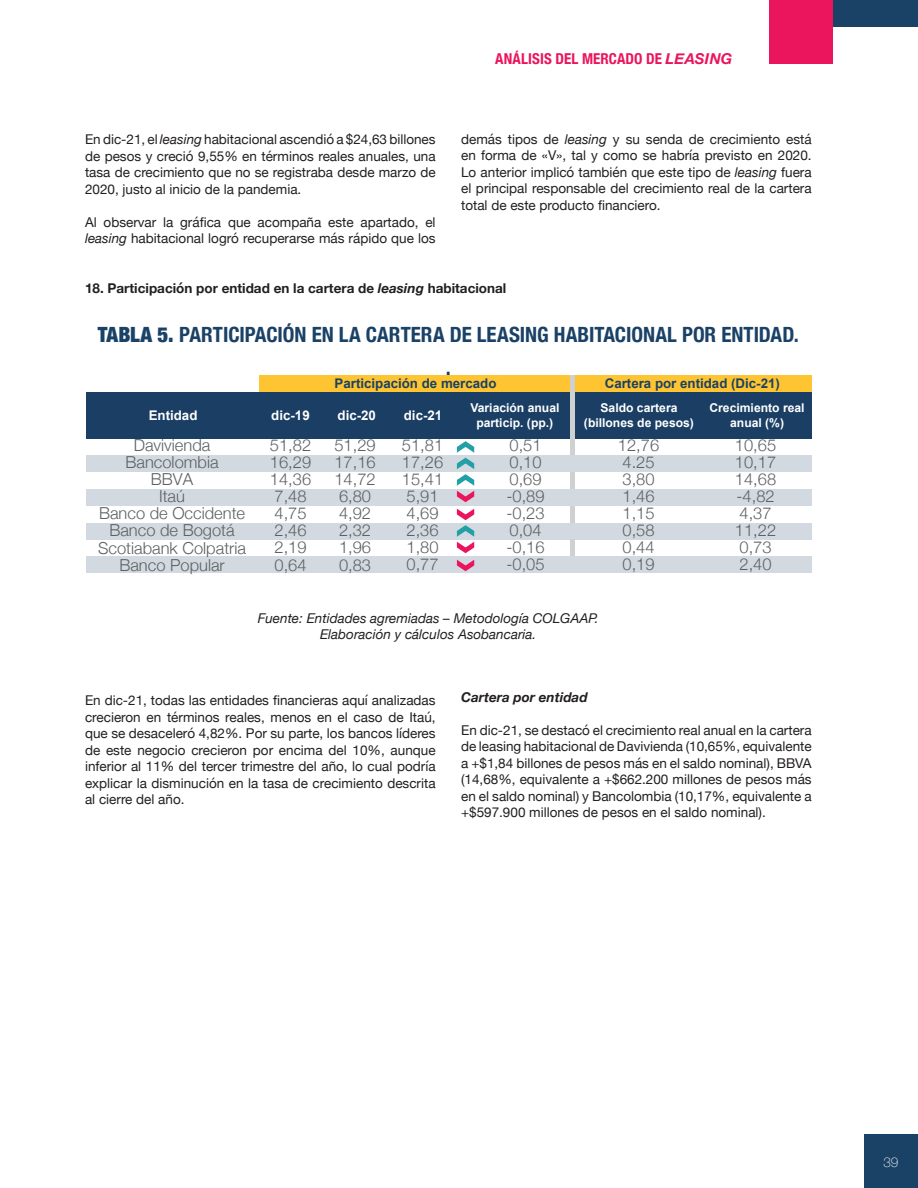
<style>
.page{position:relative;width:918px;height:1188px;background:#fff}
.page>*{position:absolute;margin:0;border:0;box-sizing:border-box;transform-origin:0 0}
.t1{font:700 condensed 21px/33px "Helvetica Neue";color:#1a4166;text-align:center}
.t2{font:300 16.5px/17.1px "Helvetica Neue";color:#5d6162}
.t3{font:700 condensed 15px "Helvetica Neue";letter-spacing:.005em;color:#ea155d}
.t4{font:13.5px/16.5px "Helvetica Neue";color:#231f20;text-align:justify}
.t5{font:italic 13.5px/16.5px "Helvetica Neue";color:#231f20;text-align:center}
.t6{font:700 13.5px "Helvetica Neue";color:#231f20}
.t7{font:italic 700 13.5px "Helvetica Neue";color:#231f20}
.t8{font:100 13.5px "Helvetica Neue";color:#fff}
.t9{font:700 13.35px "Arial";color:#1a4263}
.t10{font:700 13.35px "Arial";color:#fff}
.t11{font:700 12.15px/14.4px "Arial";color:#fff;text-align:center}
.s1{font-style:italic;font-stretch:normal}
.s2{font-style:italic}
.s3{font-weight:900}
</style>
<div class="page">
<div style="left:864px;top:1134px;width:54px;height:54px;background:#1a4166"></div>
<div style="left:769px;top:0;width:64px;height:64px;background:#ea155d"></div>
<div style="left:833px;top:0;width:85px;height:27px;background:#1a4166"></div>
<div style="left:259px;top:375px;width:312px;height:17px;background:#fec432"></div>
<div style="left:570px;top:375px;width:5px;height:17px;background:#cfd1d0"></div>
<div style="left:575px;top:375px;width:237px;height:17px;background:#fec432"></div>
<div style="left:86px;top:392px;width:485px;height:46px;background:#1a3e64"></div>
<div style="left:570px;top:392px;width:5px;height:46px;background:#cfd1d0"></div>
<div style="left:575px;top:392px;width:237px;height:46px;background:#1a3e64"></div>
<div style="left:570px;top:438px;width:5px;height:17px;background:#cfd1d0"></div>
<div style="left:86px;top:455px;width:485px;height:17px;background:#d2d9e0"></div>
<div style="left:570px;top:455px;width:5px;height:17px;background:#d2d9e0"></div>
<div style="left:575px;top:455px;width:237px;height:17px;background:#d2d9e0"></div>
<div style="left:570px;top:472px;width:5px;height:17px;background:#cfd1d0"></div>
<div style="left:86px;top:489px;width:485px;height:17px;background:#d2d9e0"></div>
<div style="left:570px;top:489px;width:5px;height:17px;background:#d2d9e0"></div>
<div style="left:575px;top:489px;width:237px;height:17px;background:#d2d9e0"></div>
<div style="left:570px;top:506px;width:5px;height:17px;background:#cfd1d0"></div>
<div style="left:86px;top:523px;width:485px;height:16px;background:#d2d9e0"></div>
<div style="left:570px;top:523px;width:5px;height:16px;background:#d2d9e0"></div>
<div style="left:575px;top:523px;width:237px;height:16px;background:#d2d9e0"></div>
<div style="left:570px;top:539px;width:5px;height:17px;background:#cfd1d0"></div>
<div style="left:86px;top:556px;width:485px;height:17px;background:#d2d9e0"></div>
<div style="left:570px;top:556px;width:5px;height:17px;background:#d2d9e0"></div>
<div style="left:575px;top:556px;width:237px;height:17px;background:#d2d9e0"></div>
<svg style="left:457px;top:441px;width:17px;height:61px"></svg>
<svg style="left:457px;top:509px;width:17px;height:44px"></svg>
<svg style="left:457px;top:560px;width:17px;height:11px"></svg>
<p class="t3" style="left:495px;top:46px;width:239px">ANÁLISIS DEL MERCADO DE <span class="s1">LEASING</span></p>
<p class="t4" style="left:85px;top:132px;width:352px">En dic-21, el <span class="s2">leasing</span> habitacional ascendió a $24,63 billones de pesos y creció 9,55% en términos reales anuales, una tasa de crecimiento que no se registraba desde marzo de 2020, justo al inicio de la pandemia.</p>
<p class="t4" style="left:85px;top:214px;width:352px">Al observar la gráfica que acompaña este apartado, el <span class="s2">leasing</span> habitacional logró recuperarse más rápido que los</p>
<p class="t4" style="left:461px;top:132px;width:352px">demás tipos de <span class="s2">leasing</span> y su senda de crecimiento está en forma de «V», tal y como se habría previsto en 2020.<br>Lo anterior implicó también que este tipo de <span class="s2">leasing</span> fuera el principal responsable del crecimiento real de la cartera total de este producto financiero.</p>
<p class="t6" style="left:85px;top:277px;width:423px">18. Participación por entidad en la cartera de <span class="s2">leasing</span> habitacional</p>
<h1 class="t1" style="left:98px;top:317px;width:703px"><span class="s3">TABLA 5.</span> PARTICIPACIÓN EN LA CARTERA DE LEASING HABITACIONAL POR ENTIDAD. .</h1>
<p class="t9" style="left:335px;top:375px;width:163px">Participación de mercado</p>
<p class="t9" style="left:605px;top:375px;width:177px">Cartera por entidad (Dic-21)</p>
<p class="t10" style="left:271px;top:406px;width:40px">dic-19</p>
<p class="t10" style="left:338px;top:406px;width:40px">dic-20</p>
<p class="t10" style="left:404px;top:406px;width:40px">dic-21</p>
<p class="t11" style="left:470px;top:401px;width:91px">Variación anual particip. (pp.)</p>
<p class="t11" style="left:584px;top:401px;width:112px">Saldo cartera (billones de pesos)</p>
<p class="t11" style="left:709px;top:401px;width:97px">Crecimiento real anual (%)</p>
<p class="t10" style="left:149px;top:406px;width:50px">Entidad</p>
<p class="t2" style="left:98px;top:435px;width:149px;text-align:center">Davivienda<br>Bancolombia<br>BBVA<br>Itaú<br>Banco de Occidente<br>Banco de Bogotá<br>Scotiabank Colpatria<br>Banco Popular</p>
<p class="t2" style="left:270px;top:435px;width:43px">51,82<br>16,29<br>14,36<br>7,48<br>4,75<br>2,46<br>2,19<br>0,64</p>
<p class="t2" style="left:334px;top:435px;width:43px">51,29<br>17,16<br>14,72<br>6,80<br>4,92<br>2,32<br>1,96<br>0,83</p>
<p class="t2" style="left:402px;top:435px;width:43px">51,81<br>17,26<br>15,41<br>5,91<br>4,69<br>2,36<br>1,80<br>0,77</p>
<p class="t2" style="left:506px;top:435px;width:40px">0,51<br>0,10<br>0,69 -0,89 -0,23<br>0,04 -0,16 -0,05</p>
<p class="t2" style="left:618px;top:435px;width:43px">12,76<br>4.25<br>3,80<br>1,46<br>1,15<br>0,58<br>0,44<br>0,19</p>
<p class="t2" style="left:735px;top:435px;width:43px">10,65<br>10,17<br>14,68 -4,82<br>4,37<br>11,22<br>0,73<br>2,40</p>
<p class="t5" style="left:258px;top:610px;width:342px">Fuente: Entidades agremiadas – Metodología COLGAAP.<br>Elaboración y cálculos Asobancaria.</p>
<p class="t4" style="left:85px;top:693px;width:352px">En dic-21, todas las entidades financieras aquí analizadas crecieron en términos reales, menos en el caso de Itaú, que se desaceleró 4,82%. Por su parte, los bancos líderes de este negocio crecieron por encima del 10%, aunque inferior al 11% del tercer trimestre del año, lo cual podría explicar la disminución en la tasa de crecimiento descrita al cierre del año.</p>
<p class="t7" style="left:461px;top:686px;width:128px">Cartera por entidad</p>
<p class="t4" style="left:461px;top:722px;width:352px">En dic-21, se destacó el crecimiento real anual en la cartera de leasing habitacional de Davivienda (10,65%, equivalente a +$1,84 billones de pesos más en el saldo nominal), BBVA (14,68%, equivalente a +$662.200 millones de pesos más en el saldo nominal) y Bancolombia (10,17%, equivalente a +$597.900 millones de pesos en el saldo nominal).</p>
<p class="t8" style="left:883px;top:1152px;width:17px">39</p>
</div>
